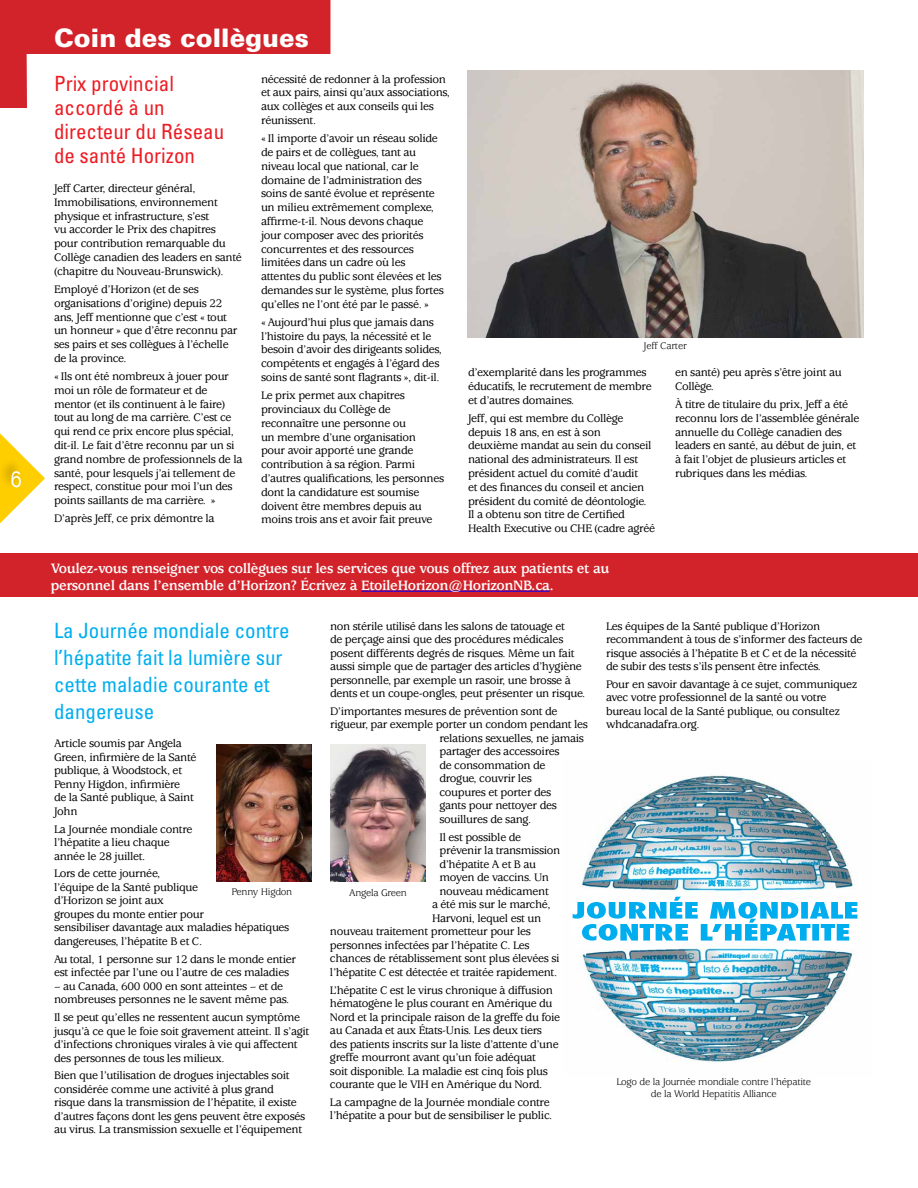
<style>
.page{position:relative;width:918px;height:1188px;background:#fff}
.page>*{position:absolute;margin:0;border:0;box-sizing:border-box;transform-origin:0 0}
.t1{font:900 25.5px "Univers";color:#fff}
.t2{font:700 24px "Rawengulk";color:#fff}
.t3{font:condensed 21px/27px "Univers";color:#00aeef}
.t4{font:condensed 21px/24.2px "Univers";color:#ed1d24}
.t5{font:700 15px/16.5px "Usherwood";letter-spacing:-.025em;color:#fff}
.t6{font:500 12px/13.8px "Usherwood";letter-spacing:-.025em;color:#000}
.t7{font:10.5px/12px "Usherwood";letter-spacing:-.025em;color:#000;text-align:center}
</style>
<div class="page">
<svg style="left:0;top:433px;width:45px;height:121px"></svg>
<div style="left:0;top:458px;width:25px;height:32px;background:#000;opacity:.37"></div>
<svg style="left:0;top:0;width:330px;height:108px"></svg>
<div style="left:0;top:554px;width:918px;height:43px;background:#d2232a"></div>
<hr style="left:361px;top:591px;width:189px;height:1px;background:#00f">
<img style="left:216px;top:745px;width:96px;height:136px">
<img style="left:330px;top:745px;width:96px;height:136px">
<img style="left:572px;top:775px;width:286px;height:287px">
<img style="left:468px;top:70px;width:396px;height:268px">
<svg style="left:573px;top:897px;width:284px;height:44px"></svg>
<h2 class="t2" style="left:11px;top:465px;width:13px">6</h2>
<h1 class="t1" style="left:54px;top:22px;width:257px">Coin des collègues</h1>
<h3 class="t4" style="left:54px;top:71px;width:172px">Prix provincial accordé à un directeur du Réseau de santé Horizon</h3>
<p class="t6" style="left:54px;top:182px;width:189px">Jeff Carter, directeur général, Immobilisations, environnement physique et infrastructure, s’est<br>vu accorder le Prix des chapitres pour contribution remarquable du Collège canadien des leaders en santé (chapitre du Nouveau-Brunswick).</p>
<p class="t6" style="left:54px;top:282px;width:185px">Employé d’Horizon (et de ses organisations d’origine) depuis 22 ans, Jeff mentionne que c’est « tout un honneur » que d’être reconnu par ses pairs et ses collègues à l’échelle de la province.</p>
<p class="t6" style="left:54px;top:370px;width:190px">« Ils ont été nombreux à jouer pour moi un rôle de formateur et de mentor (et ils continuent à le faire) tout au long de ma carrière. C’est ce qui rend ce prix encore plus spécial, dit-il. Le fait d’être reconnu par un si grand nombre de professionnels de la santé, pour lesquels j’ai tellement de respect, constitue pour moi l’un des points saillants de ma carrière. »</p>
<p class="t6" style="left:54px;top:512px;width:162px">D’après Jeff, ce prix démontre la</p>
<p class="t6" style="left:261px;top:72px;width:191px">nécessité de redonner à la profession et aux pairs, ainsi qu’aux associations, aux collèges et aux conseils qui les réunissent.</p>
<p class="t6" style="left:261px;top:132px;width:184px">« Il importe d’avoir un réseau solide de pairs et de collègues, tant au niveau local que national, car le domaine de l’administration des soins de santé évolue et représente un milieu extrêmement complexe, affirme-t-il. Nous devons chaque jour composer avec des priorités concurrentes et des ressources limitées dans un cadre où les attentes du public sont élevées et les demandes sur le système, plus fortes qu’elles ne l’ont été par le passé. »</p>
<p class="t6" style="left:261px;top:315px;width:182px">« Aujourd’hui plus que jamais dans l’histoire du pays, la nécessité et le besoin d’avoir des dirigeants solides, compétents et engagés à l’égard des soins de santé sont flagrants », dit-il.</p>
<p class="t6" style="left:261px;top:389px;width:185px">Le prix permet aux chapitres provinciaux du Collège de reconnaître une personne ou<br>un membre d’une organisation<br>pour avoir apporté une grande contribution à sa région. Parmi d’autres qualifications, les personnes dont la candidature est soumise doivent être membres depuis au moins trois ans et avoir fait preuve</p>
<p class="t7" style="left:644px;top:340px;width:45px">Jeff Carter</p>
<p class="t6" style="left:468px;top:366px;width:185px">d’exemplarité dans les programmes éducatifs, le recrutement de membre et d’autres domaines.</p>
<p class="t6" style="left:468px;top:411px;width:189px">Jeff, qui est membre du Collège depuis 18 ans, en est à son<br>deuxième mandat au sein du conseil national des administrateurs. Il est président actuel du comité d’audit<br>et des finances du conseil et ancien président du comité de déontologie.<br>Il a obtenu son titre de Certified Health Executive ou CHE (cadre agréé</p>
<p class="t6" style="left:675px;top:366px;width:168px">en santé) peu après s’être joint au<br>Collège.</p>
<p class="t6" style="left:675px;top:398px;width:186px">À titre de titulaire du prix, Jeff a été reconnu lors de l’assemblée générale annuelle du Collège canadien des leaders en santé, au début de juin, et à fait l’objet de plusieurs articles et rubriques dans les médias.</p>
<p class="t5" style="left:51px;top:561px;width:560px">Voulez-vous renseigner vos collègues sur les services que vous offrez aux patients et au personnel dans l’ensemble d’Horizon? Écrivez à EtoileHorizon@HorizonNB.ca.</p>
<p class="t6" style="left:330px;top:619px;width:257px">non stérile utilisé dans les salons de tatouage et<br>de perçage ainsi que des procédures médicales posent différents degrés de risques. Même un fait aussi simple que de partager des articles d’hygiène personnelle, par exemple un rasoir, une brosse à dents et un coupe-ongles, peut présenter un risque.</p>
<p class="t6" style="left:330px;top:704px;width:229px">D’importantes mesures de prévention sont de</p>
<p class="t6" style="left:330px;top:718px;width:260px">rigueur, par exemple porter un condom pendant les</p>
<p class="t6" style="left:439px;top:731px;width:146px">relations sexuelles, ne jamais</p>
<p class="t6" style="left:439px;top:745px;width:122px">partager des accessoires</p>
<p class="t6" style="left:439px;top:758px;width:108px">de consommation de</p>
<p class="t6" style="left:439px;top:772px;width:94px">drogue, couvrir les</p>
<p class="t6" style="left:439px;top:785px;width:113px">coupures et porter des</p>
<p class="t6" style="left:439px;top:799px;width:119px">gants pour nettoyer des</p>
<p class="t6" style="left:439px;top:812px;width:93px">souillures de sang.</p>
<p class="t6" style="left:439px;top:830px;width:83px">Il est possible de</p>
<p class="t6" style="left:439px;top:844px;width:122px">prévenir la transmission</p>
<p class="t6" style="left:439px;top:857px;width:98px">d’hépatite A et B au</p>
<p class="t6" style="left:439px;top:871px;width:111px">moyen de vaccins. Un</p>
<p class="t6" style="left:439px;top:884px;width:111px">nouveau médicament</p>
<p class="t6" style="left:432px;top:898px;width:120px">a été mis sur le marché,</p>
<p class="t6" style="left:432px;top:911px;width:111px">Harvoni, lequel est un</p>
<p class="t6" style="left:330px;top:925px;width:202px">nouveau traitement prometteur pour les</p>
<p class="t6" style="left:330px;top:938px;width:201px">personnes infectées par l’hépatite C. Les</p>
<p class="t6" style="left:330px;top:952px;width:231px">chances de rétablissement sont plus élevées si</p>
<p class="t6" style="left:330px;top:965px;width:229px">l’hépatite C est détectée et traitée rapidement.</p>
<p class="t6" style="left:330px;top:983px;width:232px">L’hépatite C est le virus chronique à diffusion hématogène le plus courant en Amérique du Nord et la principale raison de la greffe du foie au Canada et aux États-Unis. Les deux tiers des patients inscrits sur la liste d’attente d’une greffe mourront avant qu’un foie adéquat<br>soit disponible. La maladie est cinq fois plus courante que le VIH en Amérique du Nord.</p>
<p class="t6" style="left:330px;top:1096px;width:224px">La campagne de la Journée mondiale contre l’hépatite a pour but de sensibiliser le public.</p>
<h3 class="t3" style="left:54px;top:617px;width:237px">La Journée mondiale contre l’hépatite fait la lumière sur cette maladie courante et dangereuse</h3>
<p class="t6" style="left:54px;top:737px;width:144px">Article soumis par Angela<br>Green, infirmière de la Santé publique, à Woodstock, et<br>Penny Higdon, infirmière<br>de la Santé publique, à Saint<br>John</p>
<p class="t6" style="left:54px;top:822px;width:140px">La Journée mondiale contre l’hépatite a lieu chaque année le 28 juillet.</p>
<p class="t6" style="left:54px;top:867px;width:237px">Lors de cette journée,<br>l’équipe de la Santé publique<br>d’Horizon se joint aux<br>groupes du monte entier pour<br>sensibiliser davantage aux maladies hépatiques dangereuses, l’hépatite B et C.</p>
<p class="t6" style="left:54px;top:952px;width:244px">Au total, 1 personne sur 12 dans le monde entier est infectée par l’une ou l’autre de ces maladies</p>
<p class="t6" style="left:54px;top:979px;width:237px">– au Canada, 600 000 en sont atteintes – et de nombreuses personnes ne le savent même pas.</p>
<p class="t6" style="left:54px;top:1011px;width:257px">Il se peut qu’elles ne ressentent aucun symptôme jusqu’à ce que le foie soit gravement atteint. Il s’agit d’infections chroniques virales à vie qui affectent des personnes de tous les milieux.</p>
<p class="t6" style="left:54px;top:1069px;width:253px">Bien que l’utilisation de drogues injectables soit considérée comme une activité à plus grand risque dans la transmission de l’hépatite, il existe d’autres façons dont les gens peuvent être exposés au virus. La transmission sexuelle et l’équipement</p>
<p class="t7" style="left:231px;top:886px;width:62px">Penny Higdon</p>
<p class="t7" style="left:349px;top:887px;width:59px">Angela Green</p>
<p class="t6" style="left:606px;top:619px;width:258px">Les équipes de la Santé publique d’Horizon recommandent à tous de s’informer des facteurs de risque associés à l’hépatite B et C et de la nécessité de subir des tests s’ils pensent être infectés.</p>
<p class="t6" style="left:606px;top:678px;width:253px">Pour en savoir davantage à ce sujet, communiquez avec votre professionnel de la santé ou votre bureau local de la Santé publique, ou consultez whdcanadafra.org.</p>
<p class="t7" style="left:616px;top:1076px;width:196px">Logo de la Journée mondiale contre l’hépatite de la World Hepatitis Alliance</p>
</div>
